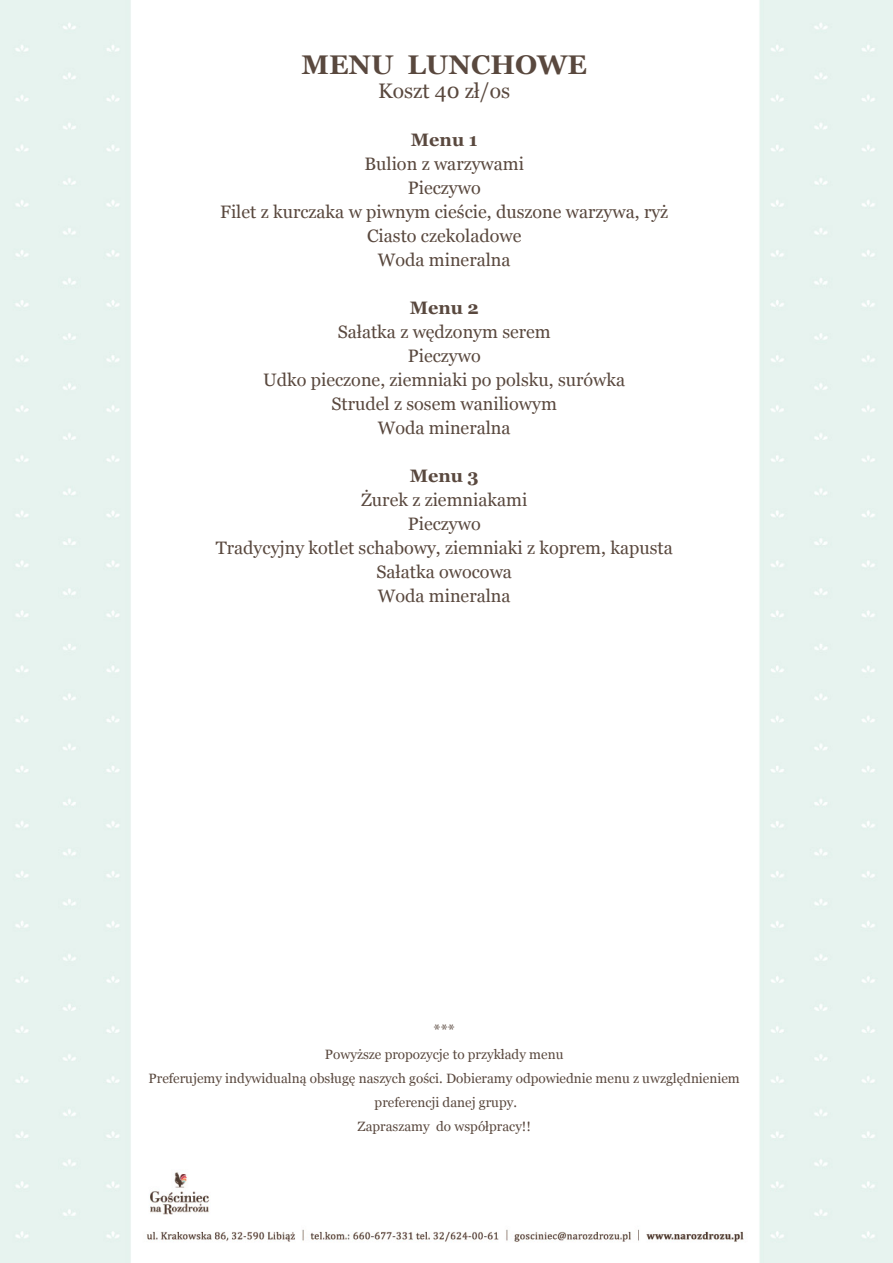
<style>
.page{position:relative;width:893px;height:1263px;background:#fff}
.page>*{position:absolute;margin:0;border:0;box-sizing:border-box;transform-origin:0 0}
.t1{font:700 27px "Georgia";color:#59483e}
.t2{font:21px "Georgia";color:#59483e}
.t3{font:18px/24px "Georgia";color:#59483e;text-align:center}
.t4{font:700 18px "Georgia";color:#59483e}
.t5{font:15px "Georgia";color:#59483e}
.t6{font:13.5px/24px "Georgia";color:#59483e;text-align:center}
</style>
<div class="page">
<img style="left:0;top:0;width:893px;height:1263px">
<h1 class="t1" style="left:301px;top:48px;width:287px">MENU LUNCHOWE</h1>
<p class="t2" style="left:378px;top:78px;width:133px">Koszt 40 zł/os</p>
<p class="t4" style="left:411px;top:129px;width:68px">Menu 1</p>
<p class="t3" style="left:220px;top:153px;width:449px">Bulion z warzywami<br>Pieczywo<br>Filet z kurczaka w piwnym cieście, duszone warzywa, ryż<br>Ciasto czekoladowe<br>Woda mineralna</p>
<p class="t4" style="left:410px;top:297px;width:71px">Menu 2</p>
<p class="t3" style="left:263px;top:321px;width:363px">Sałatka z wędzonym serem<br>Pieczywo<br>Udko pieczone, ziemniaki po polsku, surówka<br>Strudel z sosem waniliowym<br>Woda mineralna</p>
<p class="t4" style="left:410px;top:465px;width:71px">Menu 3</p>
<p class="t3" style="left:216px;top:489px;width:459px">Żurek z ziemniakami<br>Pieczywo<br>Tradycyjny kotlet schabowy, ziemniaki z koprem, kapusta<br>Sałatka owocowa<br>Woda mineralna</p>
<p class="t5" style="left:434px;top:1020px;width:23px">***</p>
<p class="t6" style="left:149px;top:1042px;width:593px">Powyższe propozycje to przykłady menu<br>Preferujemy indywidualną obsługę naszych gości. Dobieramy odpowiednie menu z uwzględnieniem preferencji danej grupy.<br>Zapraszamy do współpracy!!</p>
</div>
